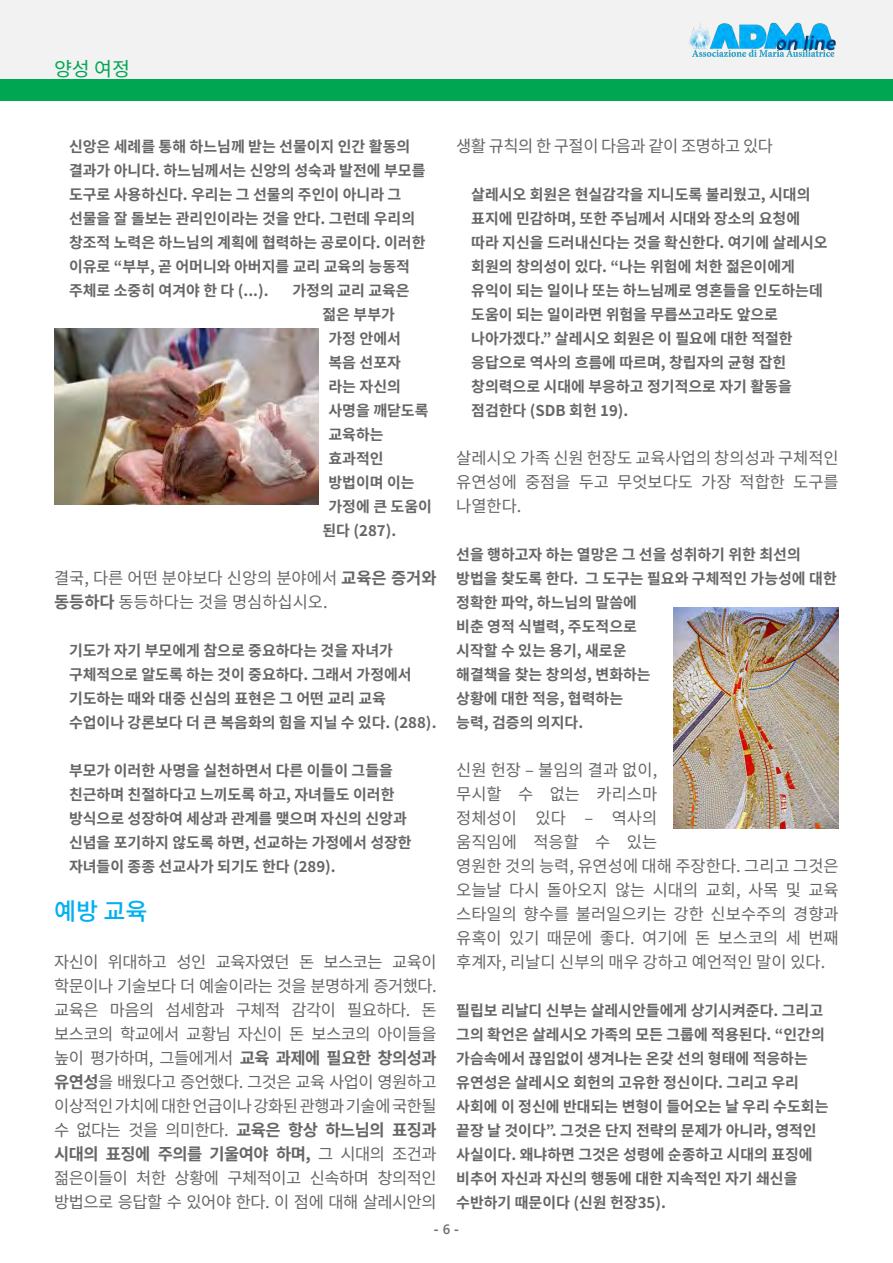
<style>
.page{position:relative;width:893px;height:1263px;background:#fff}
.page>*{position:absolute;margin:0;border:0;box-sizing:border-box;transform-origin:0 0}
.t1{font:500 24px "Noto Sans KR";color:#00b0f0}
.t2{font:19.5px "Noto Sans KR";color:#00a652}
.t3{font:16.5px/24px "Noto Sans KR";color:#666}
.t4{font:16.5px "Noto Sans KR";letter-spacing:-.03em;color:#666}
.t5{font:700 15px/24px "Noto Sans KR";color:#666}
.t6{font:700 13.5px "Segoe UI";color:#6d6e70}
.s1{font-weight:700}
.s2{font-weight:600}
</style>
<div class="page">
<div style="left:0;top:0;width:893px;height:80px;background:#f2f2f2"></div>
<img style="left:689px;top:22px;width:147px;height:35px">
<div style="left:0;top:80px;width:893px;height:20px;background:#00a652"></div>
<img style="left:55px;top:329px;width:264px;height:176px">
<img style="left:673px;top:607px;width:166px;height:221px">
<p class="t2" style="left:54px;top:57px;width:78px">양성 여정</p>
<p class="t5" style="left:69px;top:134px;width:358px">신앙은 세례를 통해 하느님께 받는 선물이지 인간 활동의 결과가 아니다. 하느님께서는 신앙의 성숙과 발전에 부모를 도구로 사용하신다. 우리는 그 선물의 주인이 아니라 그 선물을 잘 돌보는 관리인이라는 것을 안다. 그런데 우리의 창조적 노력은 하느님의 계획에 협력하는 공로이다. 이러한 이유로 “부부, 곧 어머니와 아버지를 교리 교육의 능동적 주체로 소중히 여겨야 한 다 (...).</p>
<p class="t5" style="left:293px;top:278px;width:119px">가정의 교리 교육은</p>
<p class="t5" style="left:322px;top:302px;width:74px">젊은 부부가</p>
<p class="t5" style="left:328px;top:326px;width:74px">가정 안에서</p>
<p class="t5" style="left:328px;top:350px;width:74px">복음 선포자</p>
<p class="t5" style="left:328px;top:374px;width:74px">라는 자신의</p>
<p class="t5" style="left:328px;top:398px;width:102px">사명을 깨닫도록</p>
<p class="t5" style="left:328px;top:422px;width:57px">교육하는</p>
<p class="t5" style="left:328px;top:446px;width:57px">효과적인</p>
<p class="t5" style="left:328px;top:470px;width:88px">방법이며 이는</p>
<p class="t5" style="left:328px;top:494px;width:105px">가정에 큰 도움이</p>
<p class="t5" style="left:322px;top:518px;width:75px">된다 (287).</p>
<p class="t3" style="left:54px;top:566px;width:384px">결국, 다른 어떤 분야보다 신앙의 분야에서 <span class="s1">교육은 증거와 동등하다</span> 동등하다는 것을 명심하십시오.</p>
<p class="t5" style="left:69px;top:638px;width:369px">기도가 자기 부모에게 참으로 중요하다는 것을 자녀가 구체적으로 알도록 하는 것이 중요하다. 그래서 가정에서 기도하는 때와 대중 신심의 표현은 그 어떤 교리 교육 수업이나 강론보다 더 큰 복음화의 힘을 지닐 수 있다. (288).</p>
<p class="t5" style="left:69px;top:758px;width:344px">부모가 이러한 사명을 실천하면서 다른 이들이 그들을 친근하며 친절하다고 느끼도록 하고, 자녀들도 이러한 방식으로 성장하여 세상과 관계를 맺으며 자신의 신앙과 신념을 포기하지 않도록 하면, 선교하는 가정에서 성장한 자녀들이 종종 선교사가 되기도 한다 (289).</p>
<p class="t1" style="left:54px;top:897px;width:95px">예방 교육</p>
<p class="t3" style="left:54px;top:950px;width:384px;text-align:justify">자신이 위대하고 성인 교육자였던 돈 보스코는 교육이 학문이나 기술보다 더 예술이라는 것을 분명하게 증거했다. 교육은 마음의 섬세함과 구체적 감각이 필요하다. 돈 보스코의 학교에서 교황님 자신이 돈 보스코의 아이들을 높이 평가하며, 그들에게서 <span class="s1">교육 과제에 필요한 창의성과 유연성</span>을 배웠다고 증언했다. 그것은 교육 사업이 영원하고 이상적인 가치에 대한 언급이나 강화된 관행과 기술에 국한될 수 없다는 것을 의미한다. <span class="s1">교육은 항상 하느님의 표징과 시대의 표징에 주의를 기울여야 하며,</span> 그 시대의 조건과 젊은이들이 처한 상황에 구체적이고 신속하며 창의적인 방법으로 응답할 수 있어야 한다. 이 점에 대해 살레시안의</p>
<p class="t4" style="left:456px;top:136px;width:318px">생활 규칙의 한 구절이 다음과 같이 조명하고 있다</p>
<p class="t5" style="left:471px;top:182px;width:358px">살레시오 회원은 현실감각을 지니도록 불리웠고, 시대의 표지에 민감하며, 또한 주님께서 시대와 장소의 요청에 따라 지신을 드러내신다는 것을 확신한다. 여기에 살레시오 회원의 창의성이 있다. “나는 위험에 처한 젊은이에게 유익이 되는 일이나 또는 하느님께로 영혼들을 인도하는데 도움이 되는 일이라면 위험을 무릅쓰고라도 앞으로 나아가겠다.” 살레시오 회원은 이 필요에 대한 적절한 응답으로 역사의 흐름에 따르며, 창립자의 균형 잡힌 창의력으로 시대에 부응하고 정기적으로 자기 활동을 점검한다 (SDB 회헌 19).</p>
<p class="t3" style="left:456px;top:446px;width:384px;text-align:justify">살레시오 가족 신원 헌장도 교육사업의 창의성과 구체적인 유연성에 중점을 두고 무엇보다도 가장 적합한 도구를 나열한다.</p>
<p class="t5" style="left:456px;top:542px;width:382px">선을 행하고자 하는 열망은 그 선을 성취하기 위한 최선의 방법을 찾도록 한다. 그 도구는 필요와 구체적인 가능성에 대한 정확한 파악, 하느님의 말씀에<br>비춘 영적 식별력, 주도적으로<br>시작할 수 있는 용기, 새로운<br>해결책을 찾는 창의성, 변화하는<br>상황에 대한 적응, 협력하는<br>능력, 검증의 의지다.</p>
<p class="t3" style="left:456px;top:758px;width:384px">신원 헌장 – 불임의 결과 없이,<br>무시할 수 없는 카리스마<br>정체성이 있다 – 역사의<br>움직임에 적응할 수 있는<br>영원한 것의 능력, 유연성에 대해 주장한다. 그리고 그것은 오늘날 다시 돌아오지 않는 시대의 교회, 사목 및 교육 스타일의 향수를 불러일으키는 강한 신보수주의 경향과 유혹이 있기 때문에 좋다. 여기에 돈 보스코의 세 번째 후계자, 리날디 신부의 매우 강하고 예언적인 말이 있다.</p>
<p class="t5" style="left:456px;top:998px;width:374px">필립보 리날디 신부는 살레시안들에게 상기시켜준다. 그리고 그의 확언은 살레시오 가족의 모든 그룹에 적용된다. “인간의 가슴속에서 끊임없이 생겨나는 온갖 선의 형태에 적응하는 유연성은 살레시오 회헌의 고유한 정신이다. 그리고 우리 사회에 이 정신에 반대되는 변형이 들어오는 날 우리 수도회는 끝장 날 것이다”. 그것은 단지 전략의 문제가 아니라, 영적인 사실이다. 왜냐하면 그것은 성령에 순종하고 시대의 표징에 비추어 자신과 자신의 행동에 대한 지속적인 자기 쇄신을 수반하기 때문이다 (신원 헌장35).</p>
<p class="t6" style="left:434px;top:1217px;width:27px">- <span class="s2">6</span> -</p>
</div>
